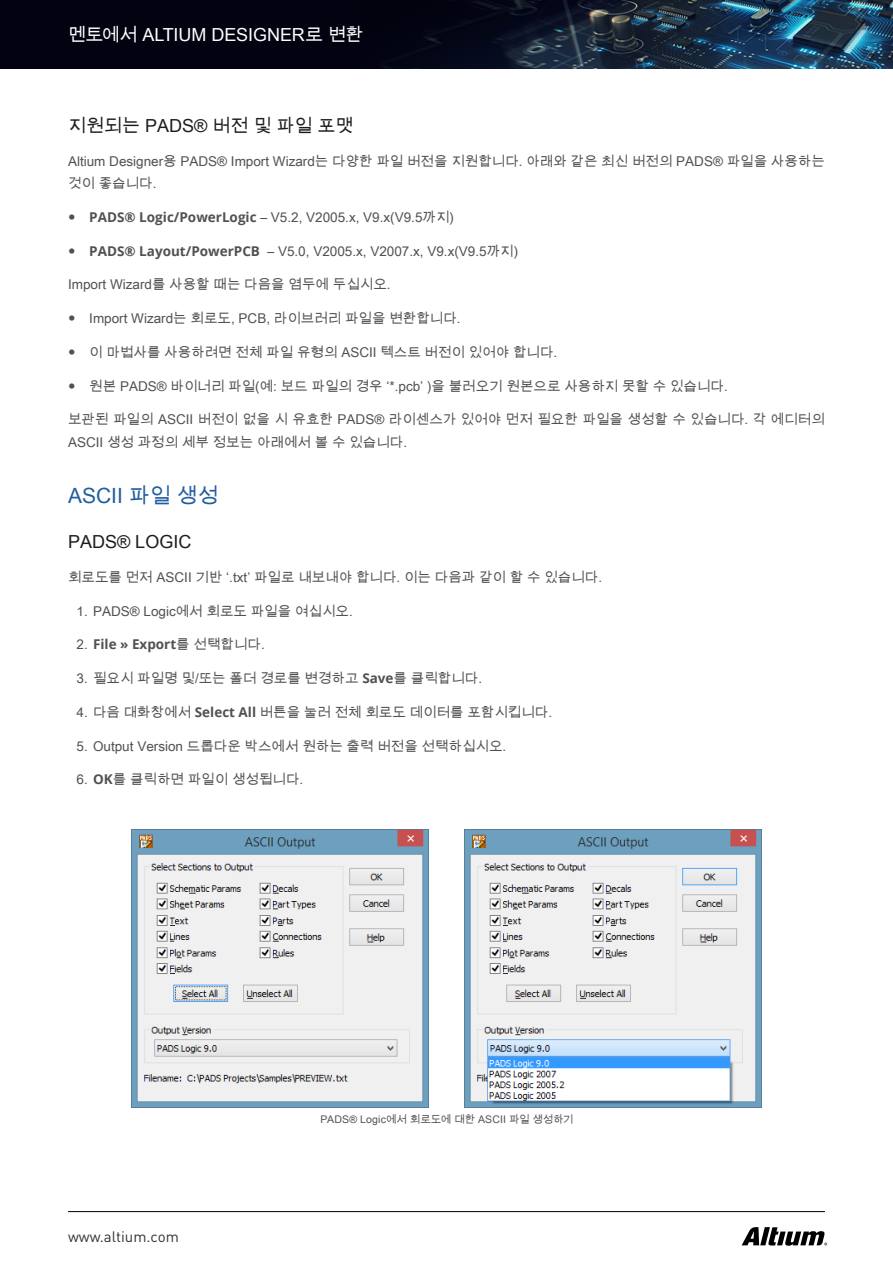
<style>
.page{position:relative;width:893px;height:1263px;background:#fff}
.page>*{position:absolute;margin:0;border:0;box-sizing:border-box;transform-origin:0 0}
.t1{font:21px "Arial Unicode MS";color:#215e9e}
.t2{font:18px "Arial Unicode MS";color:#1d1d1d}
.t3{font:18px "Arial Unicode MS";letter-spacing:-.005em;color:#fff}
.t4{font:15px "DIN Pro";color:#313232}
.t5{font:13.5px/22.5px "Arial Unicode MS";color:#515151}
.t6{font:700 13.5px "Open Sans";color:#515151}
.t7{font:10.5px "Arial Unicode MS";letter-spacing:.01em;color:#515151}
.s1{font-family:"Open Sans";font-weight:700}
.s2{font-family:"Arial Unicode MS";font-weight:400}
</style>
<div class="page">
<img style="left:0;top:0;width:893px;height:68px">
<svg style="left:742px;top:1227px;width:85px;height:19px"></svg>
<hr style="left:68px;top:1211px;width:757px;height:1px;background:#000">
<img style="left:132px;top:829px;width:296px;height:279px">
<img style="left:465px;top:829px;width:296px;height:279px">
<h2 class="t3" style="left:68px;top:22px;width:297px">멘토에서 ALTIUM DESIGNER로 변환</h2>
<h2 class="t2" style="left:68px;top:112px;width:287px">지원되는 PADS® 버전 및 파일 포맷</h2>
<p class="t5" style="left:68px;top:149px;width:758px">Altium Designer용 PADS® Import Wizard는 다양한 파일 버전을 지원합니다. 아래와 같은 최신 버전의 PADS® 파일을 사용하는 것이 좋습니다.</p>
<p class="t5" style="left:89px;top:206px;width:366px"><span class="s1">PADS® Logic/PowerLogic</span> – V5.2, V2005.x, V9.x(V9.5까지)</p>
<p class="t5" style="left:89px;top:239px;width:430px"><span class="s1">PADS® Layout/PowerPCB</span> – V5.0, V2005.x, V2007.x, V9.x(V9.5까지)</p>
<p class="t5" style="left:68px;top:273px;width:324px">Import Wizard를 사용할 때는 다음을 염두에 두십시오.</p>
<p class="t5" style="left:89px;top:307px;width:373px">Import Wizard는 회로도, PCB, 라이브러리 파일을 변환합니다.</p>
<p class="t5" style="left:89px;top:341px;width:470px">이 마법사를 사용하려면 전체 파일 유형의 ASCII 텍스트 버전이 있어야 합니다.</p>
<p class="t5" style="left:89px;top:374px;width:640px">원본 PADS® 바이너리 파일(예: 보드 파일의 경우 ‘*.pcb’ )을 불러오기 원본으로 사용하지 못할 수 있습니다.</p>
<p class="t5" style="left:68px;top:408px;width:758px">보관된 파일의 ASCII 버전이 없을 시 유효한 PADS® 라이센스가 있어야 먼저 필요한 파일을 생성할 수 있습니다. 각 에디터의<br>ASCII 생성 과정의 세부 정보는 아래에서 볼 수 있습니다.</p>
<h1 class="t1" style="left:68px;top:480px;width:152px">ASCII 파일 생성</h1>
<h2 class="t2" style="left:68px;top:529px;width:125px">PADS® LOGIC</h2>
<p class="t5" style="left:68px;top:566px;width:536px">회로도를 먼저 ASCII 기반 ‘.txt’ 파일로 내보내야 합니다. 이는 다음과 같이 할 수 있습니다.</p>
<p class="t5" style="left:77px;top:599px;width:278px">1. PADS® Logic에서 회로도 파일을 여십시오.</p>
<p class="t6" style="left:77px;top:635px;width:190px"><span class="s2">2.</span> File » Export<span class="s2">를 선택합니다.</span></p>
<p class="t5" style="left:77px;top:667px;width:407px">3. 필요시 파일명 및/또는 폴더 경로를 변경하고 <span class="s1">Save</span>를 클릭합니다.</p>
<p class="t5" style="left:77px;top:701px;width:477px">4. 다음 대화창에서 <span class="s1">Select All</span> 버튼을 눌러 전체 회로도 데이터를 포함시킵니다.</p>
<p class="t5" style="left:77px;top:734px;width:431px">5. Output Version 드롭다운 박스에서 원하는 출력 버전을 선택하십시오.</p>
<p class="t5" style="left:77px;top:768px;width:228px">6. <span class="s1">OK</span>를 클릭하면 파일이 생성됩니다.</p>
<p class="t4" style="left:68px;top:1226px;width:112px">www.altium.com</p>
<p class="t7" style="left:320px;top:1112px;width:254px">PADS® Logic에서 회로도에 대한 ASCII 파일 생성하기</p>
</div>
